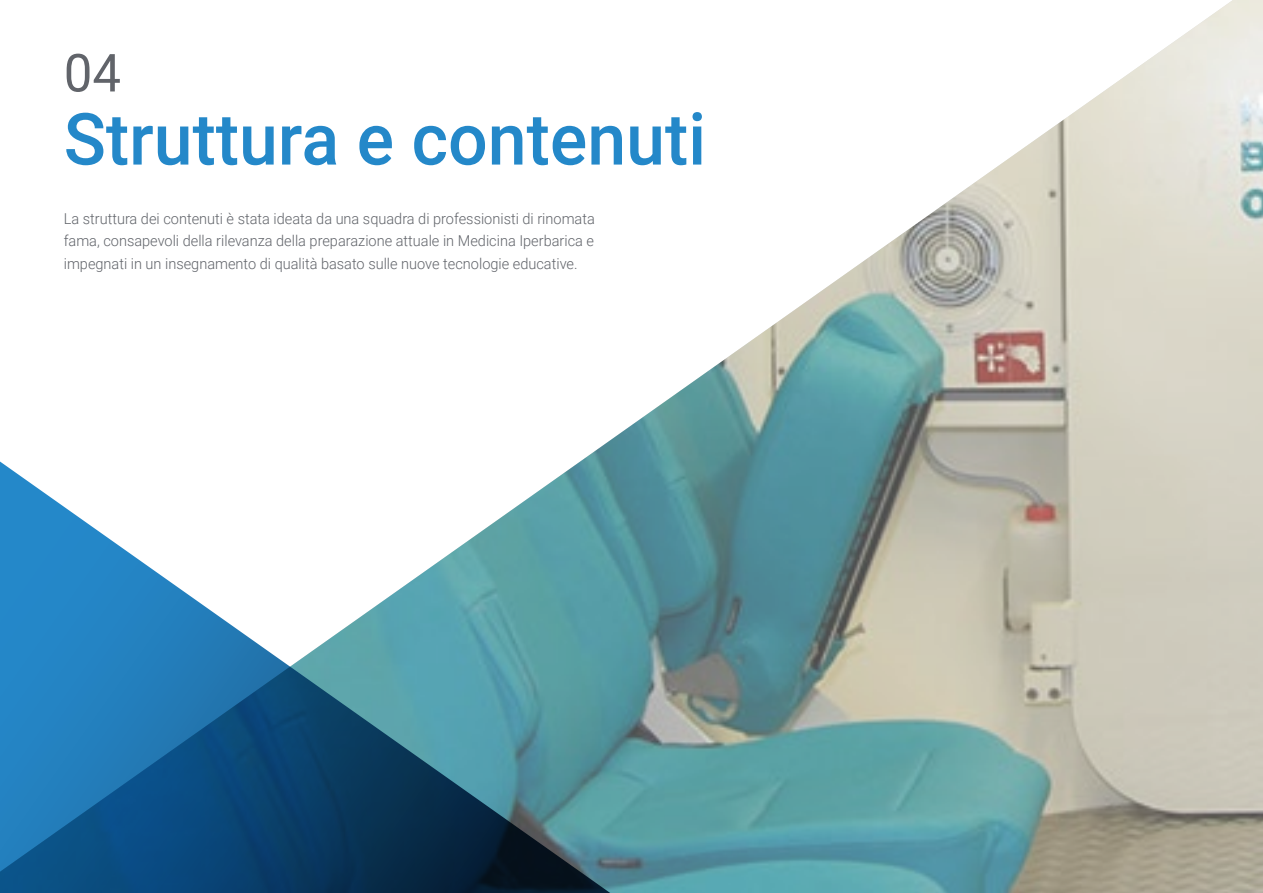
<style>
.page{position:relative;width:1263px;height:893px;background:#fff}
.page>*{position:absolute;margin:0;border:0;box-sizing:border-box;transform-origin:0 0}
.t1{font:500 72px "Roboto";color:#2488c9}
.t2{font:52.5px "Roboto";color:#61646a}
.t3{font:300 15px/22.5px "Roboto";color:#61646a;text-align:justify}
</style>
<div class="page">
<img style="left:602px;top:0;width:661px;height:893px">
<svg style="left:0;top:446px;width:640px;height:447px"></svg>
<h2 class="t2" style="left:64px;top:36px;width:59px">04</h2>
<h1 class="t1" style="left:64px;top:89px;width:644px">Struttura e contenuti</h1>
<p class="t3" style="left:64px;top:207px;width:533px">La struttura dei contenuti è stata ideata da una squadra di professionisti di rinomata fama, consapevoli della rilevanza della preparazione attuale in Medicina Iperbarica e impegnati in un insegnamento di qualità basato sulle nuove tecnologie educative.</p>
</div>
